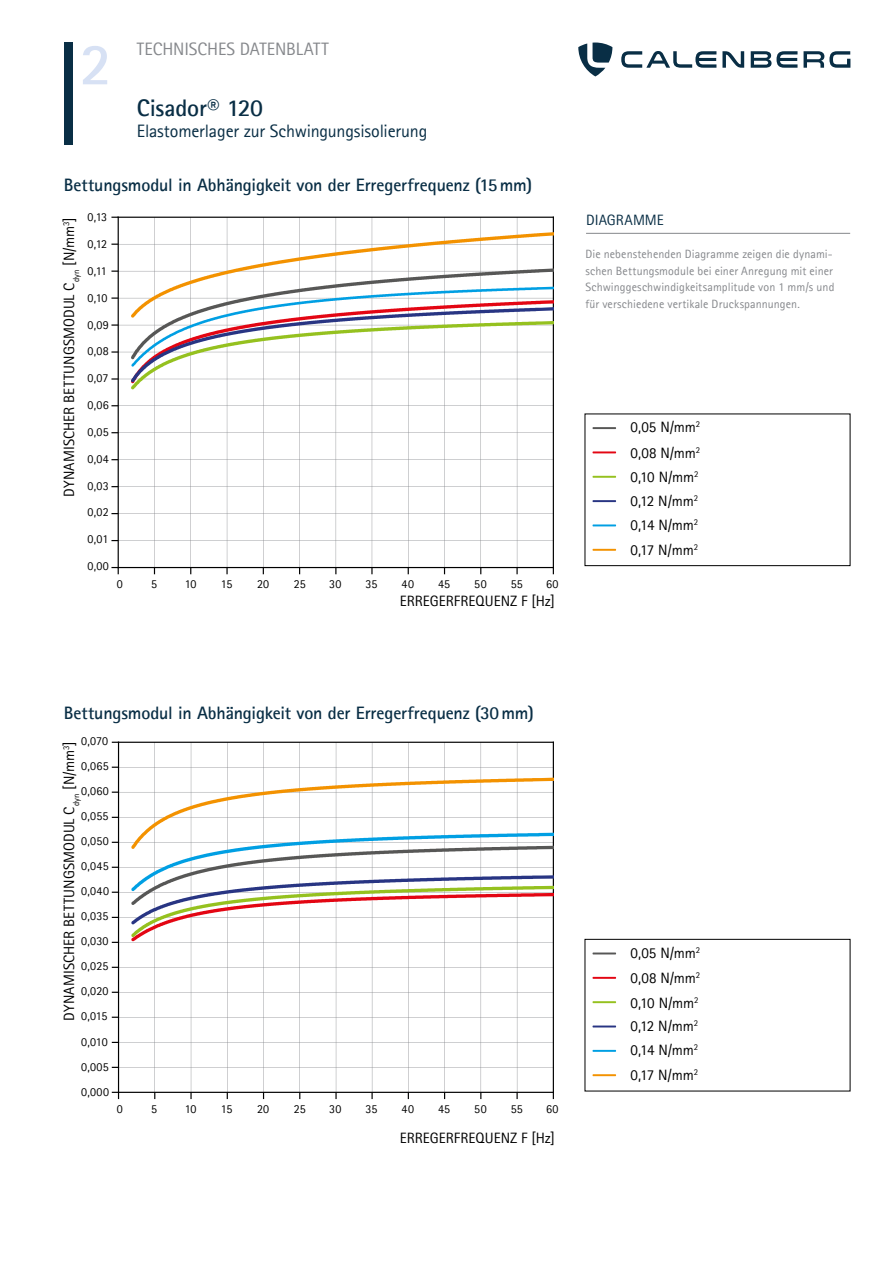
<style>
.page{position:relative;width:893px;height:1263px;background:#fff}
.page>*{position:absolute;margin:0;border:0;box-sizing:border-box;transform-origin:0 0}
.t1{font:700 59.55px "Rotis Sans Serif Pro";color:#d7e1f4}
.t2{font:700 24px "Rotis Sans Serif Pro";letter-spacing:-.01em;color:#092e45}
.t3{font:700 18px "Rotis Sans Serif Pro";letter-spacing:-.01em;color:#092e45}
.t4{font:18px "Rotis Sans Serif Pro";letter-spacing:-.01em;color:#092e45}
.t5{font:18px "Rotis Sans Serif Pro";letter-spacing:-.01em;color:#86888c}
.t6{font:15px "Rotis Sans Serif Pro";color:#000}
.t7{font:15px "Rotis Sans Serif Pro";letter-spacing:.005em;color:#092e45}
.t8{font:12px "Rotis Sans Serif Pro";letter-spacing:.015em;color:#000}
.t9{font:12px/16.5px "Rotis Sans Serif Pro";letter-spacing:.01em;color:#86888c}
</style>
<div class="page">
<div style="left:64px;top:43px;width:8px;height:102px;background:#092e45"></div>
<svg style="left:621px;top:51px;width:229px;height:17px"></svg>
<svg style="left:578px;top:43px;width:34px;height:33px"></svg>
<hr style="left:586px;top:233px;width:264px;height:1px;background:#86888c">
<hr style="left:592px;top:427px;width:24px;height:2px;background:#575756">
<hr style="left:592px;top:952px;width:24px;height:2px;background:#575756">
<hr style="left:592px;top:451px;width:24px;height:2px;background:#e30613">
<hr style="left:592px;top:977px;width:24px;height:2px;background:#e30613">
<hr style="left:592px;top:476px;width:24px;height:2px;background:#95c11f">
<hr style="left:592px;top:1001px;width:24px;height:2px;background:#95c11f">
<hr style="left:592px;top:500px;width:24px;height:2px;background:#283583">
<hr style="left:592px;top:1025px;width:24px;height:2px;background:#283583">
<hr style="left:592px;top:524px;width:24px;height:2px;background:#009fe3">
<hr style="left:592px;top:1050px;width:24px;height:2px;background:#009fe3">
<hr style="left:592px;top:549px;width:24px;height:2px;background:#f39200">
<hr style="left:592px;top:1074px;width:24px;height:2px;background:#f39200">
<div style="left:585px;top:414px;width:265px;height:152px;border:1px solid #000"></div>
<div style="left:585px;top:939px;width:265px;height:152px;border:1px solid #000"></div>
<svg style="left:119px;top:218px;width:434px;height:349px"></svg>
<hr style="left:118px;top:567px;width:436px;height:1px;background:#000">
<hr style="left:118px;top:217px;width:436px;height:1px;background:#000">
<svg style="left:516px;top:568px;width:2px;height:6px"></svg>
<svg style="left:371px;top:568px;width:2px;height:6px"></svg>
<svg style="left:226px;top:568px;width:2px;height:6px"></svg>
<hr style="left:553px;top:217px;width:1px;height:351px;background:#000">
<hr style="left:118px;top:217px;width:1px;height:351px;background:#000">
<svg style="left:111px;top:567px;width:8px;height:7px"></svg>
<svg style="left:111px;top:378px;width:7px;height:2px"></svg>
<svg style="left:111px;top:351px;width:7px;height:2px"></svg>
<svg style="left:111px;top:324px;width:7px;height:2px"></svg>
<svg style="left:111px;top:297px;width:7px;height:2px"></svg>
<svg style="left:131px;top:232px;width:422px;height:157px"></svg>
<svg style="left:119px;top:743px;width:434px;height:349px"></svg>
<hr style="left:118px;top:1092px;width:436px;height:1px;background:#000">
<hr style="left:118px;top:742px;width:436px;height:1px;background:#000">
<svg style="left:516px;top:1092px;width:2px;height:7px"></svg>
<svg style="left:371px;top:1092px;width:2px;height:7px"></svg>
<svg style="left:335px;top:1093px;width:2px;height:6px"></svg>
<svg style="left:190px;top:1093px;width:2px;height:6px"></svg>
<hr style="left:553px;top:742px;width:1px;height:351px;background:#000">
<hr style="left:118px;top:742px;width:1px;height:351px;background:#000">
<svg style="left:112px;top:1092px;width:7px;height:7px"></svg>
<svg style="left:112px;top:791px;width:6px;height:2px"></svg>
<svg style="left:131px;top:778px;width:422px;height:163px"></svg>
<h1 class="t1" style="left:80px;top:26px;width:34px">2</h1>
<p class="t5" style="left:137px;top:38px;width:193px">TECHNISCHES DATENBLATT</p>
<h2 class="t2" style="left:137px;top:92px;width:128px">Cisador® 120</h2>
<p class="t4" style="left:137px;top:121px;width:292px">Elastomerlager zur Schwingungsisolierung</p>
<p class="t3" style="left:64px;top:174px;width:470px">Bettungsmodul in Abhängigkeit von der Erregerfrequenz (15mm)</p>
<p class="t8" style="left:88px;top:210px;width:21px">0,13</p>
<p class="t6" style="left:60px;top:497px;width:281px;rotate:-90deg">DYNAMISCHER BETTUNGSMODUL C<sub>dyn</sub> [N/mm<sup>3</sup>]</p>
<p class="t8" style="left:88px;top:237px;width:21px">0,12</p>
<p class="t8" style="left:88px;top:264px;width:21px">0,11</p>
<p class="t8" style="left:88px;top:291px;width:21px">0,10</p>
<p class="t8" style="left:88px;top:317px;width:23px">0,09</p>
<p class="t8" style="left:88px;top:344px;width:23px">0,08</p>
<p class="t8" style="left:88px;top:371px;width:22px">0,07</p>
<p class="t8" style="left:88px;top:398px;width:23px">0,06</p>
<p class="t8" style="left:88px;top:425px;width:23px">0,05</p>
<p class="t8" style="left:88px;top:452px;width:23px">0,04</p>
<p class="t8" style="left:88px;top:478px;width:23px">0,03</p>
<p class="t8" style="left:88px;top:505px;width:23px">0,02</p>
<p class="t8" style="left:88px;top:532px;width:22px">0,01</p>
<p class="t8" style="left:88px;top:559px;width:23px">0,00</p>
<p class="t8" style="left:117px;top:576px;width:7px">0</p>
<p class="t8" style="left:151px;top:576px;width:7px">5</p>
<p class="t8" style="left:185px;top:576px;width:13px">10</p>
<p class="t8" style="left:221px;top:576px;width:13px">15</p>
<p class="t8" style="left:257px;top:576px;width:14px">20</p>
<p class="t8" style="left:294px;top:576px;width:14px">25</p>
<p class="t8" style="left:329px;top:576px;width:14px">30</p>
<p class="t8" style="left:365px;top:576px;width:14px">35</p>
<p class="t8" style="left:402px;top:576px;width:14px">40</p>
<p class="t8" style="left:438px;top:576px;width:14px">45</p>
<p class="t8" style="left:474px;top:576px;width:14px">50</p>
<p class="t8" style="left:511px;top:576px;width:14px">55</p>
<p class="t8" style="left:546px;top:576px;width:14px">60</p>
<p class="t6" style="left:400px;top:592px;width:157px">ERREGERFREQUENZ F [Hz]</p>
<p class="t7" style="left:586px;top:212px;width:79px">DIAGRAMME</p>
<p class="t9" style="left:585px;top:246px;width:250px">Die nebenstehenden Diagramme zeigen die dynami&shy;schen Bettungsmodule bei einer Anregung mit einer Schwinggeschwindigkeitsamplitude von 1 mm/s und für verschiedene vertikale Druckspannungen.</p>
<p class="t6" style="left:630px;top:418px;width:71px">0,05 N/mm<sup>2</sup></p>
<p class="t6" style="left:630px;top:444px;width:71px">0,08 N/mm<sup>2</sup></p>
<p class="t6" style="left:630px;top:468px;width:69px">0,10 N/mm<sup>2</sup></p>
<p class="t6" style="left:630px;top:492px;width:69px">0,12 N/mm<sup>2</sup></p>
<p class="t6" style="left:630px;top:516px;width:69px">0,14 N/mm<sup>2</sup></p>
<p class="t6" style="left:630px;top:541px;width:69px">0,17 N/mm<sup>2</sup></p>
<p class="t3" style="left:64px;top:701px;width:471px">Bettungsmodul in Abhängigkeit von der Erregerfrequenz (30mm)</p>
<p class="t8" style="left:81px;top:734px;width:28px">0,070</p>
<p class="t6" style="left:60px;top:1020px;width:281px;rotate:-90deg">DYNAMISCHER BETTUNGSMODUL C<sub>dyn</sub> [N/mm<sup>3</sup>]</p>
<p class="t8" style="left:81px;top:759px;width:29px">0,065</p>
<p class="t8" style="left:81px;top:784px;width:29px">0,060</p>
<p class="t8" style="left:81px;top:809px;width:29px">0,055</p>
<p class="t8" style="left:81px;top:834px;width:29px">0,050</p>
<p class="t8" style="left:81px;top:859px;width:29px">0,045</p>
<p class="t8" style="left:81px;top:884px;width:29px">0,040</p>
<p class="t8" style="left:81px;top:909px;width:29px">0,035</p>
<p class="t8" style="left:81px;top:934px;width:29px">0,030</p>
<p class="t8" style="left:81px;top:959px;width:29px">0,025</p>
<p class="t8" style="left:81px;top:984px;width:29px">0,020</p>
<p class="t8" style="left:81px;top:1009px;width:28px">0,015</p>
<p class="t8" style="left:81px;top:1034px;width:28px">0,010</p>
<p class="t8" style="left:81px;top:1059px;width:29px">0,005</p>
<p class="t8" style="left:81px;top:1084px;width:29px">0,000</p>
<p class="t8" style="left:117px;top:1101px;width:7px">0</p>
<p class="t8" style="left:151px;top:1101px;width:7px">5</p>
<p class="t8" style="left:185px;top:1101px;width:13px">10</p>
<p class="t8" style="left:221px;top:1101px;width:13px">15</p>
<p class="t8" style="left:257px;top:1101px;width:14px">20</p>
<p class="t8" style="left:294px;top:1101px;width:14px">25</p>
<p class="t8" style="left:329px;top:1101px;width:14px">30</p>
<p class="t8" style="left:365px;top:1101px;width:14px">35</p>
<p class="t8" style="left:402px;top:1101px;width:14px">40</p>
<p class="t8" style="left:438px;top:1101px;width:14px">45</p>
<p class="t8" style="left:474px;top:1101px;width:14px">50</p>
<p class="t8" style="left:511px;top:1101px;width:14px">55</p>
<p class="t8" style="left:546px;top:1101px;width:14px">60</p>
<p class="t6" style="left:400px;top:1129px;width:157px">ERREGERFREQUENZ F [Hz]</p>
<p class="t6" style="left:630px;top:944px;width:71px">0,05 N/mm<sup>2</sup></p>
<p class="t6" style="left:630px;top:969px;width:71px">0,08 N/mm<sup>2</sup></p>
<p class="t6" style="left:630px;top:994px;width:69px">0,10 N/mm<sup>2</sup></p>
<p class="t6" style="left:630px;top:1017px;width:69px">0,12 N/mm<sup>2</sup></p>
<p class="t6" style="left:630px;top:1041px;width:69px">0,14 N/mm<sup>2</sup></p>
<p class="t6" style="left:630px;top:1066px;width:69px">0,17 N/mm<sup>2</sup></p>
</div>
